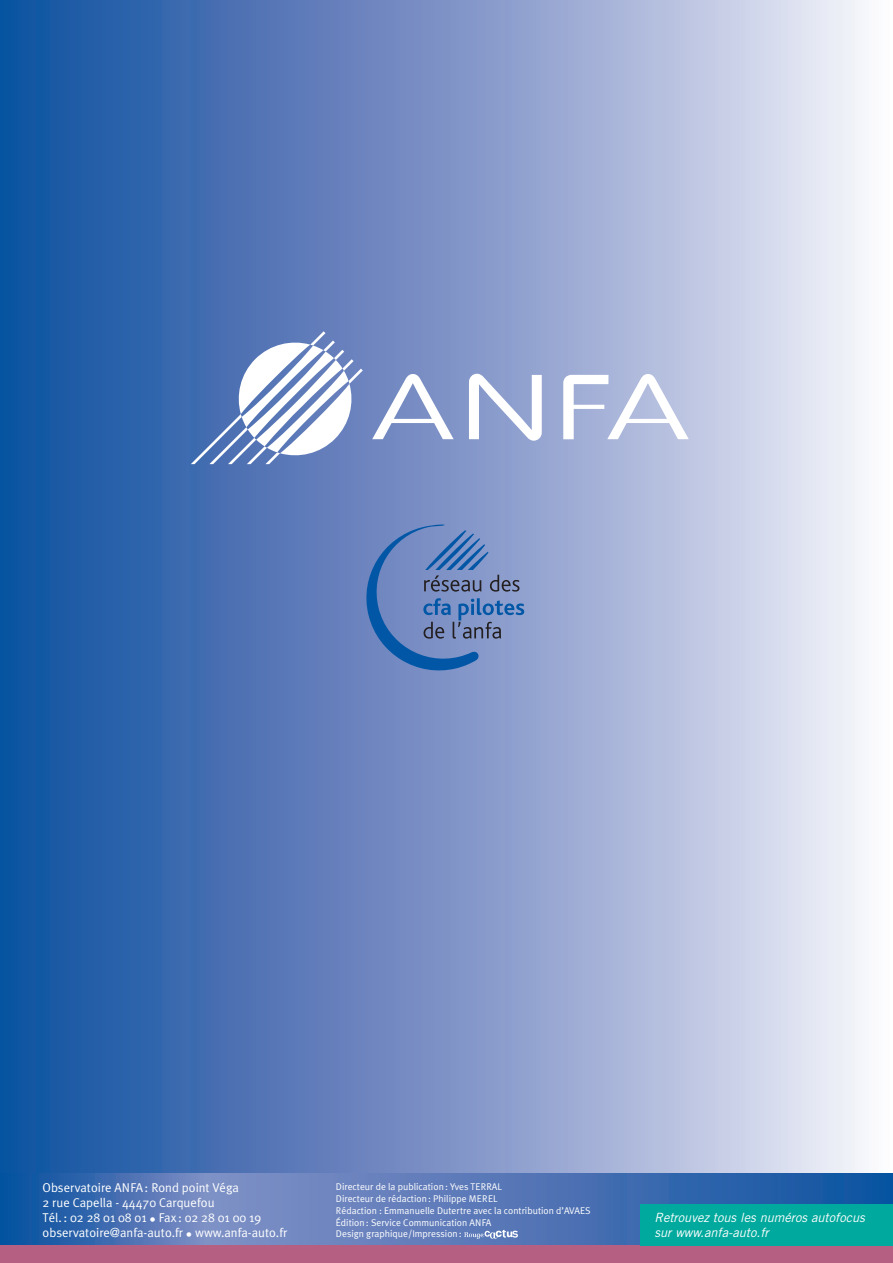
<style>
.page{position:relative;width:893px;height:1263px;background:#fff}
.page>*{position:absolute;margin:0;border:0;box-sizing:border-box;transform-origin:0 0}
.t1{font:12.75px/15px "Meta Plus Normal";color:#fff}
.t2{font:italic 12.75px/15px "Trade Gothic LT Std";color:#fff}
.t3{font:9.75px/11.9px "Meta Plus Normal";color:#fff}
</style>
<div class="page">
<div style="left:0;top:0;width:893px;height:1263px;background:linear-gradient(to right,#0b469b,#f6eef8)"></div>
<svg style="left:0;top:1174px;width:893px;height:72px"></svg>
<div style="left:0;top:1246px;width:893px;height:17px;background:#b55f82"></div>
<div style="left:641px;top:1204px;width:252px;height:42px;background:#00a99d"></div>
<svg style="left:464px;top:1230px;width:54px;height:9px"></svg>
<svg style="left:359px;top:524px;width:165px;height:154px"></svg>
<svg style="left:191px;top:331px;width:172px;height:133px"></svg>
<svg style="left:372px;top:374px;width:82px;height:65px"></svg>
<svg style="left:563px;top:374px;width:126px;height:65px"></svg>
<svg style="left:469px;top:374px;width:73px;height:67px"></svg>
<h1 class="t1" style="left:43px;top:1180px;width:246px">Observatoire ANFA: Rond point Véga<br>2 rue Capella - 44470 Carquefou<br>Tél.: 02 28 01 08 01 • Fax : 02 28 01 00 19 observatoire@anfa-auto.fr • www.anfa-auto.fr</h1>
<p class="t3" style="left:336px;top:1180px;width:256px">Directeur de la publication: Yves TERRAL<br>Directeur de rédaction: Philippe MEREL<br>Rédaction : Emmanuelle Dutertre avec la contribution d’AVAES Édition: Service Communication ANFA<br>Design graphique/Impression:</p>
<h1 class="t2" style="left:654px;top:1210px;width:212px">Retrouvez tous les numéros autofocus sur www.anfa-auto.fr</h1>
</div>
